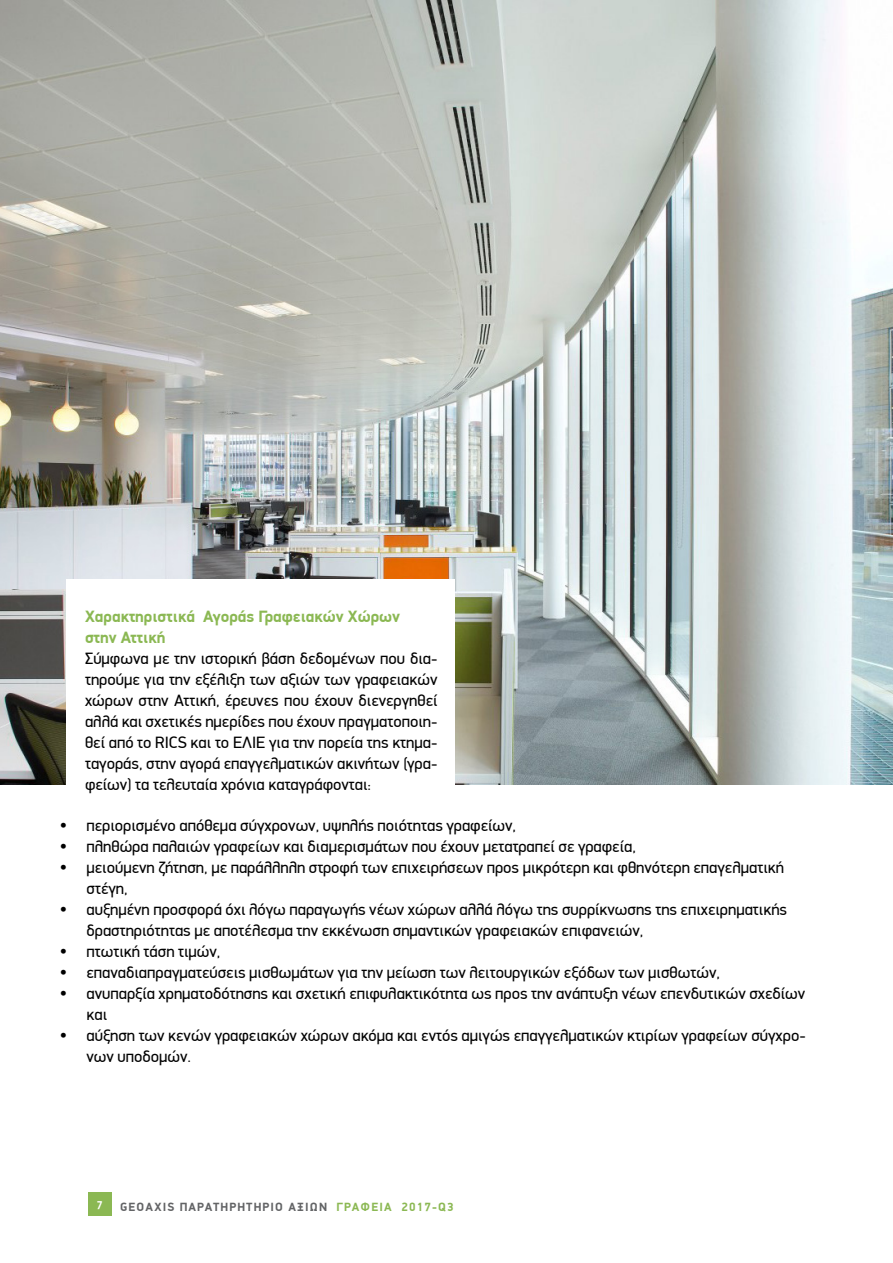
<style>
.page{position:relative;width:893px;height:1263px;background:#fff}
.page>*{position:absolute;margin:0;border:0;box-sizing:border-box;transform-origin:0 0}
.t1{font:16.5px/21px "PF Din Display";color:#000}
.t2{font:700 16.5px/21px "PF Din Display";color:#8bb853}
.t3{font:700 12px "PF Din Display";letter-spacing:.1em;color:#636466}
.t4{font:700 10.5px "Mg Avant GUC Pol";color:#fff}
.s1{color:#8bb853}
</style>
<div class="page">
<div style="left:88px;top:1193px;width:23px;height:23px;background:#8bb853"></div>
<img style="left:0;top:0;width:893px;height:784px">
<div style="left:66px;top:579px;width:389px;height:210px;background:#fff"></div>
<p class="t2" style="left:85px;top:605px;width:317px">Χαρακτηριστικά Αγοράς Γραφειακών Χώρων στην Αττική</p>
<p class="t1" style="left:85px;top:647px;width:354px;text-align:justify">Σύμφωνα με την ιστορική βάση δεδομένων που δια&shy;τηρούμε για την εξέλιξη των αξιών των γραφειακών χώρων στην Αττική, έρευνες που έχουν διενεργηθεί αλλά και σχετικές ημερίδες που έχουν πραγματοποιη&shy;θεί από το RICS και το ΕΛΙΕ για την πορεία της κτημα&shy;ταγοράς, στην αγορά επαγγελματικών ακινήτων (γρα&shy;φείων) τα τελευταία χρόνια καταγράφονται:</p>
<p class="t1" style="left:60px;top:815px;width:458px">• περιορισμένο απόθεμα σύγχρονων, υψηλής ποιότητας γραφείων,</p>
<p class="t1" style="left:60px;top:836px;width:578px">• πληθώρα παλαιών γραφείων και διαμερισμάτων που έχουν μετατραπεί σε γραφεία,</p>
<p class="t1" style="left:87px;top:857px;width:699px;text-indent:-27px">• μειούμενη ζήτηση, με παράλληλη στροφή των επιχειρήσεων προς μικρότερη και φθηνότερη επαγελματική στέγη,</p>
<p class="t1" style="left:87px;top:899px;width:702px;text-indent:-27px">• αυξημένη προσφορά όχι λόγω παραγωγής νέων χώρων αλλά λόγω της συρρίκνωσης της επιχειρηματικής δραστηριότητας με αποτέλεσμα την εκκένωση σημαντικών γραφειακών επιφανειών,</p>
<p class="t1" style="left:60px;top:941px;width:163px">• πτωτική τάση τιμών,</p>
<p class="t1" style="left:60px;top:962px;width:662px">• επαναδιαπραγματεύσεις μισθωμάτων για την μείωση των λειτουργικών εξόδων των μισθωτών,</p>
<p class="t1" style="left:87px;top:983px;width:720px;text-indent:-27px">• ανυπαρξία χρηματοδότησης και σχετική επιφυλακτικότητα ως προς την ανάπτυξη νέων επενδυτικών σχεδίων και</p>
<p class="t1" style="left:87px;top:1025px;width:721px;text-indent:-27px">• αύξηση των κενών γραφειακών χώρων ακόμα και εντός αμιγώς επαγγελματικών κτιρίων γραφείων σύγχρο&shy;νων υποδομών.</p>
<p class="t4" style="left:97px;top:1199px;width:8px">7</p>
<p class="t3" style="left:120px;top:1199px;width:335px">GEOAXIS ΠΑΡΑΤΗΡΗΤΗΡΙΟ ΑΞΙΩΝ <span class="s1">ΓΡΑΦΕΙΑ 2017-Q3</span></p>
</div>
